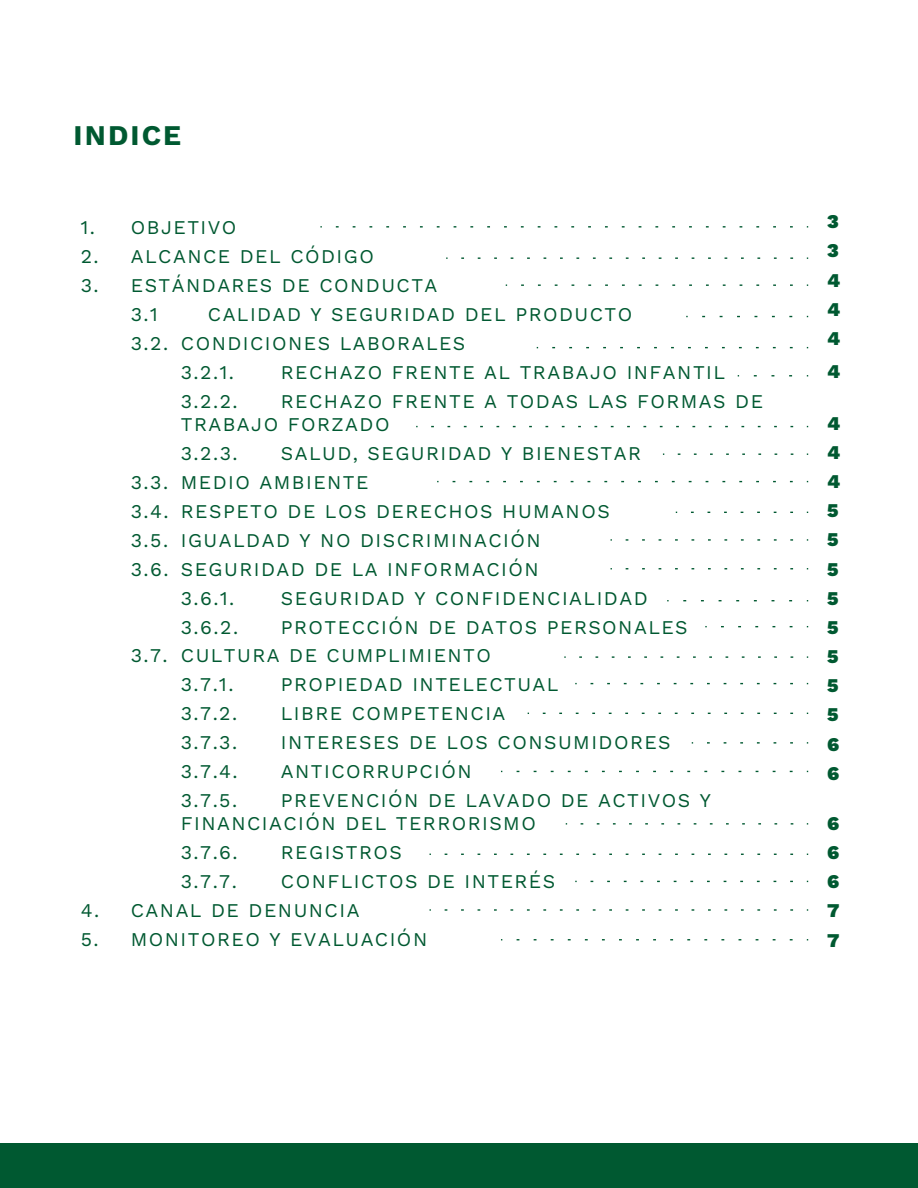
<style>
.page{position:relative;width:918px;height:1188px;background:#fff}
.page>*{position:absolute;margin:0;border:0;box-sizing:border-box;transform-origin:0 0}
.t1{font:700 28.5px "Work Sans";letter-spacing:.075em;color:#005931}
.t2{font:19.5px/23.4px "Work Sans";letter-spacing:.075em;color:#005931}
.t3{font:900 19.5px/29.2px "Work Sans";color:#005931;text-align:justify}
</style>
<div class="page">
<div style="left:0;top:1144px;width:918px;height:44px;background:#005931"></div>
<svg style="left:336px;top:226px;width:457px;height:2px"></svg>
<svg style="left:453px;top:481px;width:340px;height:1px"></svg>
<svg style="left:691px;top:512px;width:102px;height:1px"></svg>
<svg style="left:626px;top:539px;width:168px;height:2px"></svg>
<svg style="left:626px;top:568px;width:168px;height:1px"></svg>
<svg style="left:683px;top:600px;width:110px;height:1px"></svg>
<svg style="left:721px;top:626px;width:72px;height:1px"></svg>
<svg style="left:579px;top:656px;width:215px;height:2px"></svg>
<svg style="left:591px;top:683px;width:202px;height:1px"></svg>
<svg style="left:543px;top:713px;width:251px;height:1px"></svg>
<svg style="left:707px;top:742px;width:86px;height:2px"></svg>
<svg style="left:517px;top:771px;width:276px;height:1px"></svg>
<svg style="left:581px;top:823px;width:213px;height:2px"></svg>
<svg style="left:445px;top:854px;width:349px;height:1px"></svg>
<svg style="left:591px;top:881px;width:202px;height:1px"></svg>
<svg style="left:445px;top:909px;width:349px;height:2px"></svg>
<svg style="left:517px;top:939px;width:276px;height:1px"></svg>
<svg style="left:461px;top:257px;width:333px;height:2px"></svg>
<svg style="left:431px;top:426px;width:363px;height:1px"></svg>
<svg style="left:521px;top:284px;width:272px;height:2px"></svg>
<svg style="left:702px;top:316px;width:91px;height:1px"></svg>
<svg style="left:552px;top:347px;width:241px;height:1px"></svg>
<svg style="left:678px;top:454px;width:116px;height:1px"></svg>
<h1 class="t1" style="left:74px;top:113px;width:109px">INDICE</h1>
<p class="t2" style="left:81px;top:215px;width:157px">1. OBJETIVO</p>
<p class="t2" style="left:81px;top:244px;width:295px">2. ALCANCE DEL CÓDIGO</p>
<p class="t2" style="left:131px;top:270px;width:308px;line-height:29px;text-indent:-50px">3. ESTÁNDARES DE CONDUCTA<br>3.1</p>
<p class="t2" style="left:208px;top:302px;width:426px">CALIDAD Y SEGURIDAD DEL PRODUCTO</p>
<p class="t2" style="left:131px;top:331px;width:336px">3.2. CONDICIONES LABORALES</p>
<p class="t2" style="left:181px;top:360px;width:55px">3.2.1.</p>
<p class="t2" style="left:281px;top:360px;width:446px">RECHAZO FRENTE AL TRABAJO INFANTIL</p>
<p class="t2" style="left:181px;top:389px;width:58px">3.2.2.</p>
<p class="t2" style="left:181px;top:389px;width:584px;text-indent:100px">RECHAZO FRENTE A TODAS LAS FORMAS DE<br>TRABAJO FORZADO</p>
<p class="t2" style="left:181px;top:441px;width:58px">3.2.3.</p>
<p class="t2" style="left:281px;top:441px;width:362px">SALUD, SEGURIDAD Y BIENESTAR</p>
<p class="t2" style="left:131px;top:470px;width:239px">3.3. MEDIO AMBIENTE</p>
<p class="t2" style="left:131px;top:499px;width:480px">3.4. RESPETO DE LOS DERECHOS HUMANOS</p>
<p class="t2" style="left:131px;top:528px;width:411px">3.5. IGUALDAD Y NO DISCRIMINACIÓN</p>
<p class="t2" style="left:131px;top:557px;width:409px">3.6. SEGURIDAD DE LA INFORMACIÓN</p>
<p class="t2" style="left:181px;top:585px;width:55px">3.6.1.</p>
<p class="t2" style="left:281px;top:585px;width:368px">SEGURIDAD Y CONFIDENCIALIDAD</p>
<p class="t2" style="left:181px;top:614px;width:59px">3.6.2.</p>
<p class="t2" style="left:281px;top:614px;width:408px">PROTECCIÓN DE DATOS PERSONALES</p>
<p class="t2" style="left:131px;top:643px;width:362px">3.7. CULTURA DE CUMPLIMIENTO</p>
<p class="t2" style="left:181px;top:672px;width:54px">3.7.1.</p>
<p class="t2" style="left:281px;top:672px;width:279px">PROPIEDAD INTELECTUAL</p>
<p class="t2" style="left:181px;top:701px;width:58px">3.7.2.</p>
<p class="t2" style="left:281px;top:701px;width:226px">LIBRE COMPETENCIA</p>
<p class="t2" style="left:181px;top:730px;width:58px">3.7.3.</p>
<p class="t2" style="left:281px;top:730px;width:391px">INTERESES DE LOS CONSUMIDORES</p>
<p class="t2" style="left:181px;top:759px;width:58px">3.7.4.</p>
<p class="t2" style="left:281px;top:759px;width:192px">ANTICORRUPCIÓN</p>
<p class="t2" style="left:181px;top:788px;width:58px">3.7.5.</p>
<p class="t2" style="left:181px;top:788px;width:532px;text-indent:100px">PREVENCIÓN DE LAVADO DE ACTIVOS Y<br>FINANCIACIÓN DEL TERRORISMO</p>
<p class="t2" style="left:181px;top:840px;width:58px">3.7.6.</p>
<p class="t2" style="left:281px;top:840px;width:123px">REGISTROS</p>
<p class="t2" style="left:181px;top:869px;width:57px">3.7.7.</p>
<p class="t2" style="left:281px;top:869px;width:276px">CONFLICTOS DE INTERÉS</p>
<p class="t2" style="left:81px;top:898px;width:280px">4. CANAL DE DENUNCIA</p>
<p class="t2" style="left:81px;top:927px;width:348px">5. MONITOREO Y EVALUACIÓN</p>
<p class="t3" style="left:827px;top:206px;width:15px">3<br>3<br>4<br>4<br>4</p>
<p class="t3" style="left:827px;top:356px;width:15px">4</p>
<p class="t3" style="left:827px;top:408px;width:15px">4<br>4<br>4<br>5<br>5<br>5<br>5<br>5<br>5<br>5<br>5<br>6<br>6</p>
<p class="t3" style="left:827px;top:808px;width:14px">6<br>6<br>6<br>7<br>7</p>
</div>
